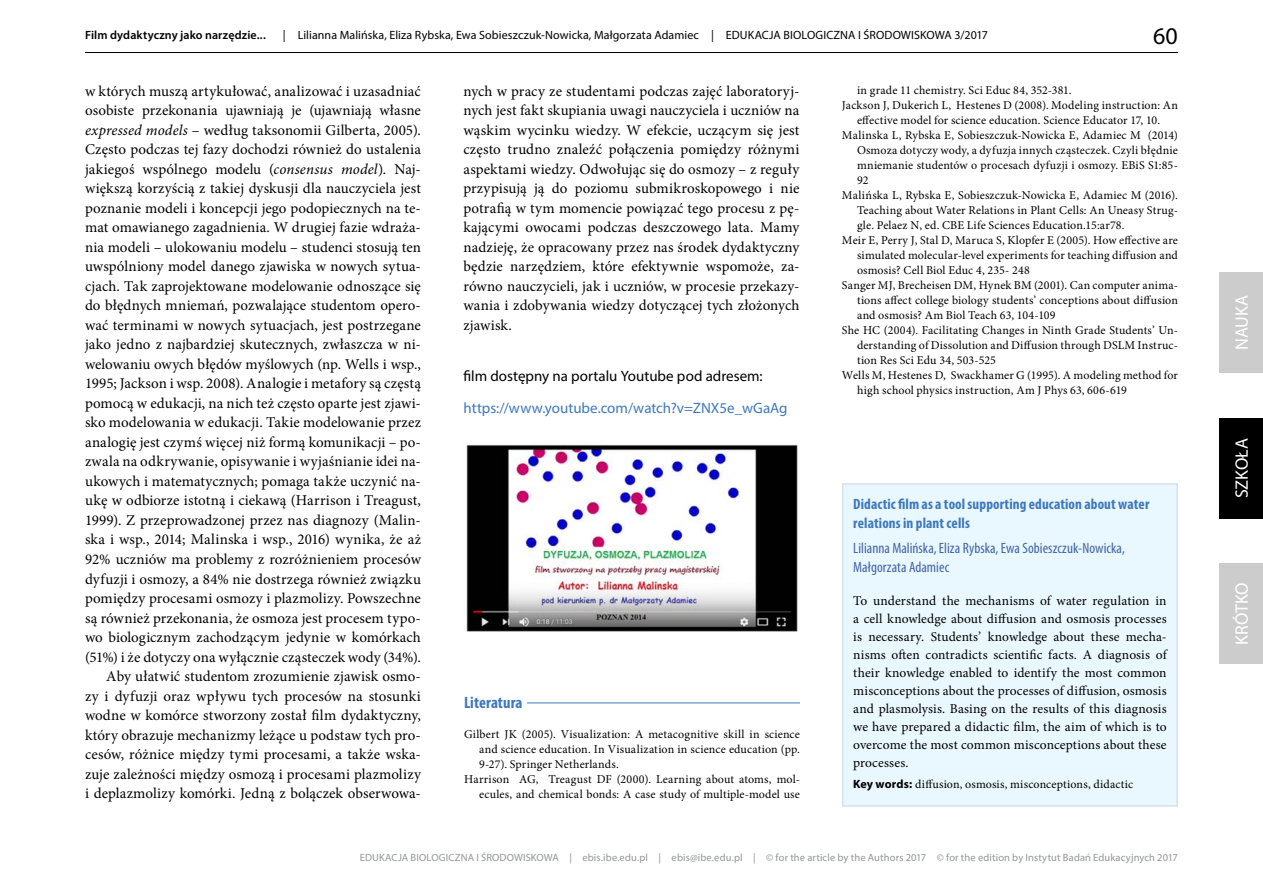
<style>
.page{position:relative;width:1263px;height:893px;background:#fff}
.page>*{position:absolute;margin:0;border:0;box-sizing:border-box;transform-origin:0 0}
.t1{font:24px "Myriad Pro";color:#000}
.t2{font:18px "Myriad Pro";color:#fff}
.t3{font:700 condensed 16.5px "Myriad Pro";letter-spacing:.005em;color:#3e78bc}
.t4{font:15px/19.5px "Minion Pro";letter-spacing:.005em;color:#000;text-align:right}
.t5{font:700 condensed 15px/19.5px "Myriad Pro";letter-spacing:.005em;color:#3e78bc}
.t6{font:condensed 15px/19.5px "Myriad Pro";letter-spacing:.005em;color:#4365a6}
.t7{font:15px "Myriad Pro";color:#3e78bc}
.t8{font:15px "Myriad Pro";color:#000}
.t9{font:13.5px/18px "Minion Pro";letter-spacing:.01em;color:#000;text-align:justify}
.t10{font:12px "Minion Pro";letter-spacing:.015em;color:#000}
.t11{font:12px "Myriad Pro";letter-spacing:.01em;color:#000}
.t12{font:600 12px "Myriad Pro";letter-spacing:.01em;color:#000}
.t13{font:10.5px "Myriad Pro";letter-spacing:.015em;color:#939598}
.s1{font-style:italic}
.s2{font-family:"Myriad Pro";font-weight:700}
</style>
<div class="page">
<hr style="left:85px;top:52px;width:1093px;height:1px;background:#000">
<div style="left:1219px;top:418px;width:44px;height:100px;background:#000"></div>
<div style="left:1219px;top:272px;width:44px;height:101px;background:#ccc"></div>
<div style="left:1219px;top:563px;width:44px;height:101px;background:#ccc"></div>
<hr style="left:527px;top:702px;width:273px;height:1px;background:#3e78bc">
<img style="left:466px;top:444px;width:332px;height:188px">
<div style="left:843px;top:484px;width:334px;height:322px;background:#e9f7fe"></div>
<div style="left:842px;top:483px;width:336px;height:324px;border:2px solid #d6e0f3"></div>
<p class="t12" style="left:85px;top:27px;width:182px">Film dydaktyczny jako narzędzie...</p>
<p class="t11" style="left:283px;top:27px;width:707px">| Lilianna Malińska, Eliza Rybska, Ewa Sobieszczuk-Nowicka, Małgorzata Adamiec | EDUKACJA BIOLOGICZNA I ŚRODOWISKOWA 3/2017</p>
<h1 class="t1" style="left:1153px;top:21px;width:26px">60</h1>
<p class="t4" style="left:85px;top:81px;width:337px">w których muszą artykułować, analizować i uzasadniać osobiste przekonania ujawniają je (ujawniają własne <span class="s1">expressed models</span> – według taksonomii Gilberta, 2005).<br>Często podczas tej fazy dochodzi również do ustalenia jakiegoś wspólnego modelu (<span class="s1">consensus model</span>). Naj&shy;większą korzyścią z takiej dyskusji dla nauczyciela jest poznanie modeli i koncepcji jego podopiecznych na te&shy;mat omawianego zagadnienia. W drugiej fazie wdraża&shy;nia modeli – ulokowaniu modelu – studenci stosują ten uwspólniony model danego zjawiska w nowych sytua&shy;cjach. Tak zaprojektowane modelowanie odnoszące się do błędnych mniemań, pozwalające studentom opero&shy;wać terminami w nowych sytuacjach, jest postrzegane jako jedno z najbardziej skutecznych, zwłaszcza w ni&shy;welowaniu owych błędów myślowych (np. Wells i wsp., 1995; Jackson i wsp. 2008). Analogie i metafory są częstą pomocą w edukacji, na nich też często oparte jest zjawi&shy;sko modelowania w edukacji. Takie modelowanie przez analogię jest czymś więcej niż formą komunikacji – po&shy;zwala na odkrywanie, opisywanie i wyjaśnianie idei na&shy;ukowych i matematycznych; pomaga także uczynić na&shy;ukę w odbiorze istotną i ciekawą (Harrison i Treagust, 1999). Z przeprowadzonej przez nas diagnozy (Malin&shy;ska i wsp., 2014; Malinska i wsp., 2016) wynika, że aż 92% uczniów ma problemy z rozróżnieniem procesów dyfuzji i osmozy, a 84% nie dostrzega również związku pomiędzy procesami osmozy i plazmolizy. Powszechne są również przekonania, że osmoza jest procesem typo&shy;wo biologicznym zachodzącym jedynie w komórkach (51%) i że dotyczy ona wyłącznie cząsteczek wody (34%).<br>Aby ułatwić studentom zrozumienie zjawisk osmo-<br>zy i dyfuzji oraz wpływu tych procesów na stosunki wodne w komórce stworzony został film dydaktyczny, który obrazuje mechanizmy leżące u podstaw tych pro&shy;cesów, różnice między tymi procesami, a także wska&shy;zuje zależności między osmozą i procesami plazmolizy i deplazmolizy komórki. Jedną z bolączek obserwowa-</p>
<p class="t4" style="left:463px;top:81px;width:337px;text-align:justify">nych w pracy ze studentami podczas zajęć laboratoryj&shy;nych jest fakt skupiania uwagi nauczyciela i uczniów na wąskim wycinku wiedzy. W efekcie, uczącym się jest często trudno znaleźć połączenia pomiędzy różnymi aspektami wiedzy. Odwołując się do osmozy – z reguły przypisują ją do poziomu submikroskopowego i nie potrafią w tym momencie powiązać tego procesu z pę&shy;kającymi owocami podczas deszczowego lata. Mamy nadzieję, że opracowany przez nas środek dydaktyczny będzie narzędziem, które efektywnie wspomoże, za&shy;równo nauczycieli, jak i uczniów, w procesie przekazy&shy;wania i zdobywania wiedzy dotyczącej tych złożonych zjawisk.</p>
<p class="t8" style="left:463px;top:367px;width:301px">film dostępny na portalu Youtube pod adresem:</p>
<p class="t7" style="left:463px;top:398px;width:326px">https://www.youtube.com/watch?v=ZNX5e_wGaAg</p>
<p class="t3" style="left:464px;top:692px;width:60px">Literatura</p>
<p class="t10" style="left:464px;top:726px;width:337px">Gilbert JK (2005). Visualization: A metacognitive skill in science</p>
<p class="t10" style="left:479px;top:741px;width:322px">and science education. In Visualization in science education (pp.</p>
<p class="t10" style="left:479px;top:756px;width:141px">9-27). Springer Netherlands.</p>
<p class="t10" style="left:464px;top:771px;width:337px">Harrison AG, Treagust DF (2000). Learning about atoms, mol-</p>
<p class="t10" style="left:479px;top:786px;width:322px">ecules, and chemical bonds: A case study of multiple-model use</p>
<p class="t10" style="left:857px;top:82px;width:216px">in grade 11 chemistry. Sci Educ 84, 352-381.</p>
<p class="t10" style="left:842px;top:97px;width:337px">Jackson J, Dukerich L, Hestenes D (2008). Modeling instruction: An</p>
<p class="t10" style="left:857px;top:112px;width:305px">effective model for science education. Science Educator 17, 10.</p>
<p class="t10" style="left:842px;top:127px;width:337px">Malinska L, Rybska E, Sobieszczuk-Nowicka E, Adamiec M (2014)</p>
<p class="t10" style="left:857px;top:142px;width:322px">Osmoza dotyczy wody, a dyfuzja innych cząsteczek. Czyli błędnie</p>
<p class="t10" style="left:857px;top:157px;width:322px">mniemanie studentów o procesach dyfuzji i osmozy. EBiS S1:85-</p>
<p class="t10" style="left:857px;top:172px;width:13px">92</p>
<p class="t10" style="left:842px;top:187px;width:337px">Malińska L, Rybska E, Sobieszczuk-Nowicka E, Adamiec M (2016).</p>
<p class="t10" style="left:857px;top:202px;width:322px">Teaching about Water Relations in Plant Cells: An Uneasy Strug-</p>
<p class="t10" style="left:857px;top:217px;width:269px">gle. Pelaez N, ed. CBE Life Sciences Education.15:ar78.</p>
<p class="t10" style="left:842px;top:232px;width:337px">Meir E, Perry J, Stal D, Maruca S, Klopfer E (2005). How effective are</p>
<p class="t10" style="left:857px;top:247px;width:322px">simulated molecular-level experiments for teaching diffusion and</p>
<p class="t10" style="left:857px;top:262px;width:174px">osmosis? Cell Biol Educ 4, 235- 248</p>
<p class="t10" style="left:842px;top:277px;width:337px">Sanger MJ, Brecheisen DM, Hynek BM (2001). Can computer anima-</p>
<p class="t10" style="left:857px;top:292px;width:322px">tions affect college biology students’ conceptions about diffusion</p>
<p class="t10" style="left:857px;top:307px;width:200px">and osmosis? Am Biol Teach 63, 104-109</p>
<p class="t10" style="left:842px;top:322px;width:337px">She HC (2004). Facilitating Changes in Ninth Grade Students’ Un-</p>
<p class="t10" style="left:857px;top:337px;width:322px">derstanding of Dissolution and Diffusion through DSLM Instruc-</p>
<p class="t10" style="left:857px;top:352px;width:140px">tion Res Sci Edu 34, 503-525</p>
<p class="t10" style="left:842px;top:367px;width:337px">Wells M, Hestenes D, Swackhamer G (1995). A modeling method for</p>
<p class="t10" style="left:857px;top:382px;width:272px">high school physics instruction, Am J Phys 63, 606-619</p>
<p class="t5" style="left:853px;top:494px;width:298px">Didactic film as a tool supporting education about water relations in plant cells</p>
<p class="t6" style="left:853px;top:538px;width:273px">Lilianna Malińska, Eliza Rybska, Ewa Sobieszczuk-Nowicka,<br>Małgorzata Adamiec</p>
<p class="t9" style="left:853px;top:592px;width:315px">To understand the mechanisms of water regulation in a cell knowledge about diffusion and osmosis processes is necessary. Students’ knowledge about these mecha&shy;nisms often contradicts scientific facts. A diagnosis of their knowledge enabled to identify the most common misconceptions about the processes of diffusion, osmosis and plasmolysis. Basing on the results of this diagnosis we have prepared a didactic film, the aim of which is to overcome the most common misconceptions about these processes.</p>
<p class="t10" style="left:853px;top:777px;width:281px"><span class="s2">Key words:</span> diffusion, osmosis, misconceptions, didactic</p>
<p class="t13" style="left:360px;top:851px;width:819px">EDUKACJA BIOLOGICZNA I ŚRODOWISKOWA | ebis.ibe.edu.pl | ebis@ibe.edu.pl | © for the article by the Authors 2017 © for the edition by Instytut Badań Edukacyjnych 2017</p>
<p class="t2" style="left:1230px;top:350px;width:56px;rotate:-90deg">NAUKA</p>
<p class="t2" style="left:1230px;top:498px;width:62px;rotate:-90deg">SZKOŁA</p>
<p class="t2" style="left:1230px;top:645px;width:64px;rotate:-90deg">KRÓTKO</p>
</div>
